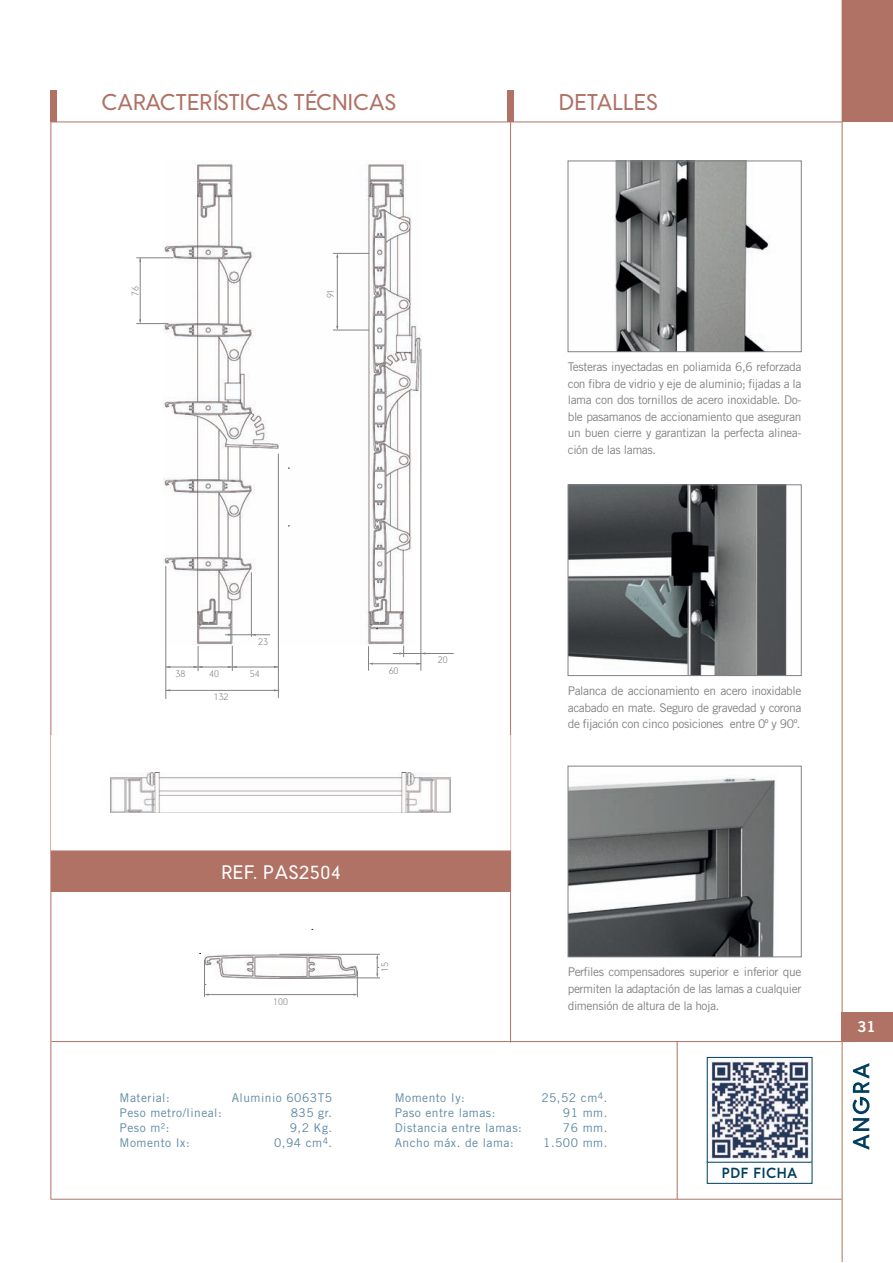
<style>
.page{position:relative;width:893px;height:1263px;background:#fff}
.page>*{position:absolute;margin:0;border:0;box-sizing:border-box;transform-origin:0 0}
.t1{font:500 21px "Victory";letter-spacing:.01em;color:#af7265}
.t2{font:500 18px "Victory";letter-spacing:.04em;color:#fff}
.t3{font:15px "Trade Gothic LT Std Bd 2";color:#fff}
.t4{font:700 13.5px "Victory";letter-spacing:.04em;color:#003e5e}
.t5{font:12px/16.5px "Trade Gothic LT Std";letter-spacing:-.03em;color:#808285;text-align:justify}
.t6{font:12px "Trade Gothic LT Std";letter-spacing:.04em;color:#5c87a1}
.t7{font:300 9px "Victory";color:#808285}
</style>
<div class="page">
<div style="left:842px;top:0;width:51px;height:122px;background:#af7265"></div>
<div style="left:842px;top:1012px;width:51px;height:30px;background:#af7265"></div>
<hr style="left:842px;top:0;width:1px;height:1262px;background:#af7265">
<svg style="left:853px;top:1063px;width:16px;height:87px"></svg>
<hr style="left:51px;top:1041px;width:806px;height:1px;background:#af7265">
<hr style="left:51px;top:122px;width:791px;height:1px;background:#af7265">
<hr style="left:51px;top:1199px;width:791px;height:1px;background:#af7265">
<div style="left:51px;top:90px;width:6px;height:32px;background:#af7265"></div>
<hr style="left:51px;top:122px;width:1px;height:1077px;background:#af7265">
<hr style="left:510px;top:122px;width:1px;height:920px;background:#af7265">
<div style="left:507px;top:90px;width:6px;height:32px;background:#af7265"></div>
<div style="left:51px;top:850px;width:459px;height:41px;background:#af7265"></div>
<div style="left:51px;top:735px;width:459px;height:115px;background:#fff"></div>
<hr style="left:677px;top:1041px;width:1px;height:158px;background:#af7265">
<div style="left:707px;top:1162px;width:105px;height:22px;border:1px solid #003e5e"></div>
<img style="left:709px;top:1059px;width:101px;height:101px">
<img style="left:204px;top:954px;width:153px;height:24px">
<hr style="left:204px;top:960px;width:1px;height:36px;background:#808285">
<hr style="left:208px;top:994px;width:145px;height:1px;background:#808285">
<svg style="left:353px;top:974px;width:5px;height:22px"></svg>
<hr style="left:280px;top:954px;width:100px;height:1px;background:#808285">
<hr style="left:280px;top:978px;width:100px;height:1px;background:#808285">
<svg style="left:376px;top:954px;width:3px;height:24px"></svg>
<img style="left:164px;top:163px;width:257px;height:483px">
<hr style="left:137px;top:258px;width:36px;height:1px;background:#808285">
<hr style="left:137px;top:323px;width:31px;height:1px;background:#808285">
<hr style="left:140px;top:258px;width:1px;height:64px;background:#808285">
<hr style="left:333px;top:253px;width:36px;height:1px;background:#808285">
<hr style="left:333px;top:330px;width:36px;height:1px;background:#808285">
<hr style="left:337px;top:256px;width:1px;height:72px;background:#808285">
<hr style="left:278px;top:454px;width:1px;height:244px;background:#808285">
<hr style="left:166px;top:667px;width:112px;height:1px;background:#808285">
<svg style="left:228px;top:646px;width:9px;height:25px"></svg>
<svg style="left:194px;top:646px;width:9px;height:25px"></svg>
<hr style="left:166px;top:566px;width:1px;height:133px;background:#808285">
<hr style="left:166px;top:690px;width:112px;height:1px;background:#808285">
<hr style="left:225px;top:634px;width:45px;height:1px;background:#808285">
<hr style="left:251px;top:573px;width:1px;height:63px;background:#808285">
<hr style="left:421px;top:349px;width:1px;height:321px;background:#808285">
<hr style="left:393px;top:653px;width:60px;height:1px;background:#808285">
<svg style="left:399px;top:646px;width:5px;height:11px"></svg>
<hr style="left:372px;top:663px;width:49px;height:1px;background:#808285">
<svg style="left:368px;top:646px;width:5px;height:24px"></svg>
<img style="left:111px;top:773px;width:340px;height:39px">
<img style="left:614px;top:163px;width:156px;height:187px">
<div style="left:568px;top:161px;width:234px;height:191px;border:1px solid #808285"></div>
<img style="left:570px;top:486px;width:217px;height:188px">
<div style="left:568px;top:484px;width:234px;height:192px;border:1px solid #808285"></div>
<img style="left:570px;top:777px;width:206px;height:178px">
<div style="left:568px;top:766px;width:234px;height:191px;border:1px solid #808285"></div>
<h1 class="t1" style="left:101px;top:89px;width:296px">CARACTERÍSTICAS TÉCNICAS</h1>
<h1 class="t1" style="left:559px;top:89px;width:100px">DETALLES</h1>
<p class="t7" style="left:130px;top:296px;width:11px;rotate:-90deg">76</p>
<p class="t7" style="left:325px;top:298px;width:11px;rotate:-90deg">91</p>
<p class="t5" style="left:568px;top:359px;width:235px">Testeras inyectadas en poliamida 6,6 reforzada con fibra de vidrio y eje de aluminio; fijadas a la lama con dos tornillos de acero inoxidable. Do&shy;ble pasamanos de accionamiento que aseguran un buen cierre y garantizan la perfecta alinea&shy;ción de las lamas.</p>
<p class="t7" style="left:176px;top:668px;width:11px">38</p>
<p class="t7" style="left:209px;top:668px;width:11px">40</p>
<p class="t7" style="left:214px;top:691px;width:16px">132</p>
<p class="t7" style="left:258px;top:636px;width:11px">23</p>
<p class="t7" style="left:250px;top:668px;width:11px">54</p>
<p class="t7" style="left:389px;top:665px;width:11px">60</p>
<p class="t7" style="left:438px;top:654px;width:11px">20</p>
<p class="t5" style="left:568px;top:682px;width:235px">Palanca de accionamiento en acero inoxidable acabado en mate. Seguro de gravedad y corona de fijación con cinco posiciones entre 0º y 90º.</p>
<h2 class="t2" style="left:221px;top:862px;width:121px">REF. PAS2504</h2>
<p class="t7" style="left:273px;top:996px;width:16px">100</p>
<p class="t6" style="left:120px;top:1091px;width:52px">Material:</p>
<p class="t6" style="left:232px;top:1091px;width:102px">Aluminio 6063T5</p>
<p class="t6" style="left:120px;top:1106px;width:104px">Peso metro/lineal:</p>
<p class="t6" style="left:291px;top:1106px;width:43px">835 gr.</p>
<p class="t6" style="left:120px;top:1121px;width:51px">Peso m²:</p>
<p class="t6" style="left:290px;top:1121px;width:44px">9,2 Kg.</p>
<p class="t6" style="left:120px;top:1136px;width:72px">Momento Ix:</p>
<p class="t6" style="left:274px;top:1136px;width:60px">0,94 cm<sup>4</sup>.</p>
<p class="t7" style="left:379px;top:972px;width:11px;rotate:-90deg">15</p>
<p class="t5" style="left:568px;top:964px;width:235px">Perfiles compensadores superior e inferior que permiten la adaptación de las lamas a cualquier dimensión de altura de la hoja.</p>
<p class="t6" style="left:395px;top:1091px;width:72px">Momento Iy:</p>
<p class="t6" style="left:541px;top:1091px;width:68px">25,52 cm<sup>4</sup>.</p>
<p class="t6" style="left:395px;top:1106px;width:102px">Paso entre lamas:</p>
<p class="t6" style="left:563px;top:1106px;width:46px">91 mm.</p>
<p class="t6" style="left:395px;top:1121px;width:129px">Distancia entre lamas:</p>
<p class="t6" style="left:563px;top:1121px;width:46px">76 mm.</p>
<p class="t6" style="left:395px;top:1136px;width:120px">Ancho máx. de lama:</p>
<p class="t6" style="left:543px;top:1136px;width:66px">1.500 mm.</p>
<p class="t4" style="left:722px;top:1165px;width:77px">PDF FICHA</p>
<p class="t3" style="left:857px;top:1018px;width:20px">31</p>
</div>
